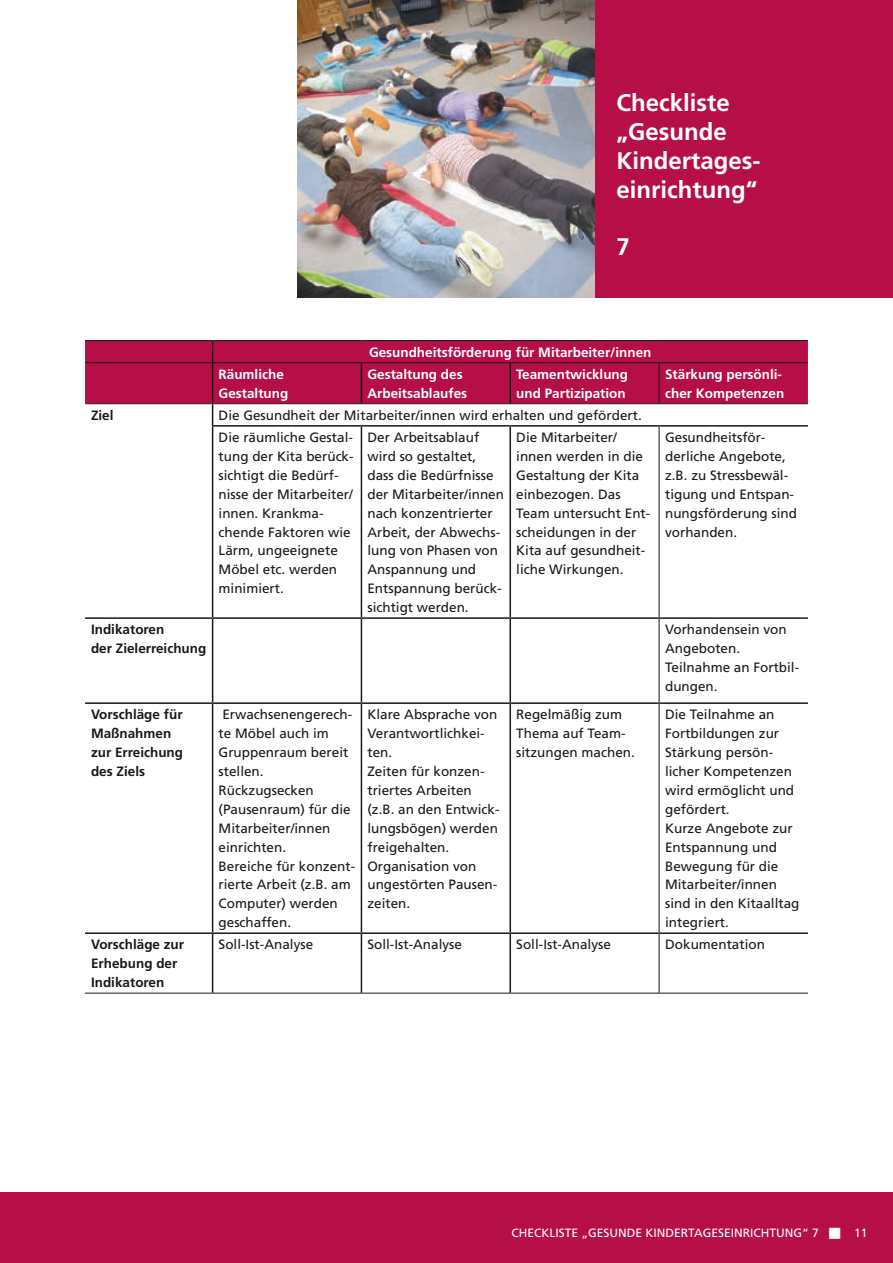
<style>
.page{position:relative;width:893px;height:1263px;background:#fff}
.page>*{position:absolute;margin:0;border:0;box-sizing:border-box;transform-origin:0 0}
.t1{font:700 24px/28.8px "Frutiger";color:#fff}
.t2{font:13.5px/18.9px "Frutiger";color:#1a171c}
.t3{font:700 13.5px/18.9px "Frutiger";color:#fff}
.t4{font:700 13.5px/18.9px "Frutiger";color:#1a171c}
.t5{font:12px "Frutiger";color:#fff}
</style>
<div class="page">
<div style="left:0;top:1193px;width:893px;height:70px;background:#b60f47"></div>
<img style="left:298px;top:0;width:297px;height:298px">
<div style="left:595px;top:0;width:298px;height:298px;background:#b60f47"></div>
<div style="left:85px;top:341px;width:723px;height:62px;background:#b60f47"></div>
<svg style="left:85px;top:404px;width:723px;height:589px"></svg>
<svg style="left:212px;top:341px;width:1px;height:21px"></svg>
<hr style="left:212px;top:363px;width:1px;height:40px;background:#1a171c">
<hr style="left:361px;top:363px;width:1px;height:40px;background:#1a171c">
<hr style="left:509px;top:363px;width:2px;height:40px;background:#1a171c">
<svg style="left:212px;top:404px;width:1px;height:21px"></svg>
<hr style="left:212px;top:425px;width:149px;height:2px;background:#1a171c">
<hr style="left:212px;top:427px;width:1px;height:190px;background:#1a171c">
<hr style="left:361px;top:425px;width:149px;height:2px;background:#1a171c">
<hr style="left:361px;top:427px;width:1px;height:190px;background:#1a171c">
<hr style="left:510px;top:425px;width:149px;height:2px;background:#1a171c">
<hr style="left:509px;top:427px;width:2px;height:190px;background:#1a171c">
<hr style="left:659px;top:425px;width:149px;height:2px;background:#1a171c">
<hr style="left:85px;top:617px;width:128px;height:2px;background:#1a171c">
<hr style="left:213px;top:617px;width:148px;height:2px;background:#1a171c">
<hr style="left:212px;top:619px;width:1px;height:83px;background:#1a171c">
<hr style="left:361px;top:617px;width:149px;height:2px;background:#1a171c">
<hr style="left:361px;top:619px;width:1px;height:83px;background:#1a171c">
<hr style="left:510px;top:617px;width:149px;height:2px;background:#1a171c">
<hr style="left:509px;top:619px;width:2px;height:83px;background:#1a171c">
<hr style="left:659px;top:617px;width:149px;height:2px;background:#1a171c">
<hr style="left:85px;top:702px;width:128px;height:2px;background:#1a171c">
<hr style="left:213px;top:702px;width:148px;height:2px;background:#1a171c">
<hr style="left:212px;top:704px;width:1px;height:228px;background:#1a171c">
<hr style="left:361px;top:702px;width:149px;height:2px;background:#1a171c">
<hr style="left:361px;top:704px;width:1px;height:228px;background:#1a171c">
<hr style="left:510px;top:702px;width:149px;height:2px;background:#1a171c">
<hr style="left:509px;top:704px;width:2px;height:228px;background:#1a171c">
<hr style="left:659px;top:702px;width:149px;height:2px;background:#1a171c">
<hr style="left:85px;top:932px;width:128px;height:2px;background:#1a171c">
<hr style="left:213px;top:932px;width:148px;height:2px;background:#1a171c">
<hr style="left:212px;top:934px;width:1px;height:59px;background:#1a171c">
<hr style="left:361px;top:932px;width:149px;height:2px;background:#1a171c">
<hr style="left:361px;top:934px;width:1px;height:59px;background:#1a171c">
<hr style="left:510px;top:932px;width:149px;height:2px;background:#1a171c">
<hr style="left:509px;top:934px;width:2px;height:59px;background:#1a171c">
<hr style="left:659px;top:932px;width:149px;height:2px;background:#1a171c">
<hr style="left:85px;top:340px;width:128px;height:1px;background:#1a171c">
<hr style="left:213px;top:340px;width:148px;height:1px;background:#1a171c">
<hr style="left:361px;top:340px;width:149px;height:1px;background:#1a171c">
<hr style="left:510px;top:340px;width:149px;height:1px;background:#1a171c">
<hr style="left:659px;top:340px;width:149px;height:1px;background:#1a171c">
<hr style="left:85px;top:362px;width:128px;height:1px;background:#1a171c">
<hr style="left:213px;top:362px;width:148px;height:1px;background:#1a171c">
<hr style="left:361px;top:362px;width:149px;height:1px;background:#1a171c">
<hr style="left:510px;top:362px;width:149px;height:1px;background:#1a171c">
<hr style="left:659px;top:362px;width:149px;height:1px;background:#1a171c">
<hr style="left:659px;top:363px;width:1px;height:40px;background:#1a171c">
<hr style="left:659px;top:427px;width:1px;height:191px;background:#1a171c">
<hr style="left:659px;top:618px;width:1px;height:85px;background:#1a171c">
<hr style="left:659px;top:703px;width:1px;height:230px;background:#1a171c">
<hr style="left:659px;top:933px;width:1px;height:60px;background:#1a171c">
<hr style="left:85px;top:403px;width:128px;height:1px;background:#1a171c">
<hr style="left:213px;top:403px;width:148px;height:1px;background:#1a171c">
<hr style="left:361px;top:403px;width:149px;height:1px;background:#1a171c">
<hr style="left:510px;top:403px;width:149px;height:1px;background:#1a171c">
<hr style="left:659px;top:403px;width:149px;height:1px;background:#1a171c">
<hr style="left:85px;top:993px;width:128px;height:1px;background:#1a171c">
<hr style="left:213px;top:993px;width:148px;height:1px;background:#1a171c">
<hr style="left:361px;top:993px;width:149px;height:1px;background:#1a171c">
<hr style="left:510px;top:993px;width:149px;height:1px;background:#1a171c">
<hr style="left:659px;top:993px;width:149px;height:1px;background:#1a171c">
<h1 class="t1" style="left:617px;top:88px;width:146px">Checkliste „Gesunde<br>Kindertages&shy;einrichtung“</h1>
<h1 class="t1" style="left:617px;top:232px;width:15px">7</h1>
<p class="t3" style="left:369px;top:343px;width:284px">Gesundheitsförderung für Mitarbeiter/innen</p>
<p class="t3" style="left:219px;top:365px;width:71px">Räumliche<br>Gestaltung</p>
<p class="t3" style="left:367px;top:365px;width:101px">Gestaltung des<br>Arbeitsablaufes</p>
<p class="t3" style="left:516px;top:365px;width:113px">Teamentwicklung und Partizipation</p>
<p class="t3" style="left:665px;top:365px;width:121px">Stärkung persönli&shy;cher Kompetenzen</p>
<p class="t4" style="left:91px;top:406px;width:24px">Ziel</p>
<p class="t2" style="left:219px;top:404px;width:425px;line-height:22.2px">Die Gesundheit der Mitarbeiter/innen wird erhalten und gefördert.<br>Die räumliche Gestal-</p>
<p class="t2" style="left:219px;top:447px;width:137px">tung der Kita berück&shy;sichtigt die Bedürf&shy;nisse der Mitarbeiter/ innen. Krankma&shy;chende Faktoren wie<br>Lärm, ungeeignete<br>Möbel etc. werden minimiert.</p>
<p class="t2" style="left:367px;top:428px;width:138px">Der Arbeitsablauf wird so gestaltet, dass die Bedürfnisse der Mitarbeiter/innen nach konzentrierter<br>Arbeit, der Abwechs&shy;lung von Phasen von<br>Anspannung und<br>Entspannung berück&shy;sichtigt werden.</p>
<p class="t2" style="left:516px;top:428px;width:136px">Die Mitarbeiter/ innen werden in die<br>Gestaltung der Kita einbezogen. Das<br>Team untersucht Ent&shy;scheidungen in der<br>Kita auf gesundheit&shy;liche Wirkungen.</p>
<p class="t2" style="left:665px;top:428px;width:134px">Gesundheitsför&shy;derliche Angebote, z.B. zu Stressbewäl&shy;tigung und Entspan&shy;nungsförderung sind vorhanden.</p>
<p class="t4" style="left:91px;top:620px;width:117px">Indikatoren<br>der Zielerreichung</p>
<p class="t2" style="left:665px;top:620px;width:136px">Vorhandensein von<br>Angeboten.<br>Teilnahme an Fortbil&shy;dungen.</p>
<p class="t4" style="left:91px;top:705px;width:94px">Vorschläge für<br>Maßnahmen zur Erreichung des Ziels</p>
<p class="t2" style="left:219px;top:705px;width:138px">Erwachsenengerech&shy;te Möbel auch im<br>Gruppenraum bereit stellen.<br>Rückzugsecken (Pausenraum) für die<br>Mitarbeiter/innen einrichten.<br>Bereiche für konzent&shy;rierte Arbeit (z.B. am<br>Computer) werden geschaffen.</p>
<p class="t2" style="left:367px;top:705px;width:134px">Klare Absprache von<br>Verantwortlichkei&shy;ten.<br>Zeiten für konzen&shy;triertes Arbeiten (z.B. an den Entwick&shy;lungsbögen) werden freigehalten.<br>Organisation von ungestörten Pausen&shy;zeiten.</p>
<p class="t2" style="left:516px;top:705px;width:120px">Regelmäßig zum<br>Thema auf Team&shy;sitzungen machen.</p>
<p class="t2" style="left:665px;top:705px;width:136px">Die Teilnahme an<br>Fortbildungen zur<br>Stärkung persön&shy;licher Kompetenzen wird ermöglicht und gefördert.<br>Kurze Angebote zur<br>Entspannung und<br>Bewegung für die<br>Mitarbeiter/innen sind in den Kitaalltag integriert.</p>
<p class="t4" style="left:91px;top:935px;width:95px">Vorschläge zur<br>Erhebung der<br>Indikatoren</p>
<p class="t2" style="left:219px;top:935px;width:96px">Soll-Ist-Analyse</p>
<p class="t2" style="left:367px;top:935px;width:96px">Soll-Ist-Analyse</p>
<p class="t2" style="left:516px;top:935px;width:96px">Soll-Ist-Analyse</p>
<p class="t2" style="left:665px;top:935px;width:101px">Dokumentation</p>
<p class="t5" style="left:512px;top:1226px;width:15px">Checklis</p>
<p class="t5" style="left:565px;top:1226px;width:41px">te „Gesunde</p>
<p class="t5" style="left:646px;top:1226px;width:16px">Kinder</p>
<p class="t5" style="left:688px;top:1226px;width:14px">tageseinrich</p>
<p class="t5" style="left:769px;top:1226px;width:16px">tung</p>
<p class="t5" style="left:802px;top:1226px;width:67px">“ 7 ■ 11</p>
</div>
